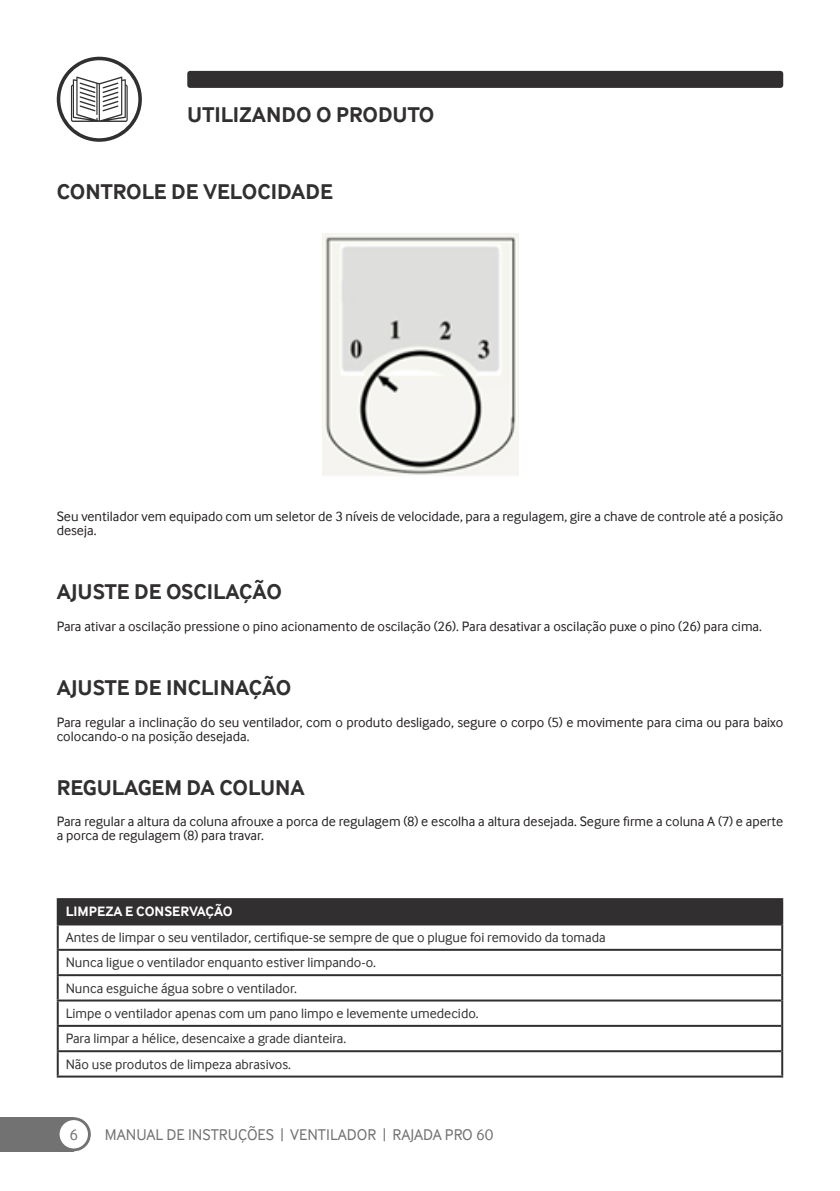
<style>
.page{position:relative;width:840px;height:1191px;background:#fff}
.page>*{position:absolute;margin:0;border:0;box-sizing:border-box;transform-origin:0 0}
.t1{font:700 22px "Inter Face";color:#312f30}
.t2{font:16px "Inter Face";color:#717271}
.t3{font:14px/14px "Inter Face";color:#231f20}
.t4{font:14px/25.4px "Inter Face";color:#312f30}
.t5{font:700 14px "Inter Face";color:#fff}
</style>
<div class="page">
<div style="left:0;top:1117px;width:74px;height:34px;background:#717271"></div>
<svg style="left:57px;top:1117px;width:34px;height:34px"></svg>
<div style="left:60px;top:1120px;width:28px;height:28px;background:#fff;border-radius:50%"></div>
<div style="left:187px;top:71px;width:595px;height:17px;background:#312f30;border-radius:3px"></div>
<svg style="left:57px;top:57px;width:85px;height:85px"></svg>
<div style="left:60px;top:60px;width:78px;height:78px;background:#fff;border-radius:50%"></div>
<svg style="left:71px;top:77px;width:57px;height:45px"></svg>
<div style="left:58px;top:899px;width:723px;height:25px;background:#312f30"></div>
<hr style="left:57px;top:898px;width:725px;height:2px;background:#312f30">
<hr style="left:57px;top:900px;width:2px;height:23px;background:#312f30">
<hr style="left:57px;top:923px;width:723px;height:2px;background:#312f30">
<hr style="left:57px;top:925px;width:2px;height:23px;background:#312f30">
<hr style="left:57px;top:948px;width:723px;height:2px;background:#312f30">
<hr style="left:57px;top:950px;width:2px;height:24px;background:#312f30">
<hr style="left:57px;top:974px;width:723px;height:2px;background:#312f30">
<hr style="left:57px;top:976px;width:2px;height:23px;background:#312f30">
<hr style="left:57px;top:999px;width:723px;height:2px;background:#312f30">
<hr style="left:57px;top:1001px;width:2px;height:23px;background:#312f30">
<hr style="left:57px;top:1024px;width:723px;height:2px;background:#312f30">
<hr style="left:57px;top:1026px;width:2px;height:24px;background:#312f30">
<hr style="left:57px;top:1050px;width:723px;height:2px;background:#312f30">
<hr style="left:57px;top:1052px;width:2px;height:23px;background:#312f30">
<hr style="left:57px;top:1075px;width:725px;height:2px;background:#312f30">
<hr style="left:780px;top:900px;width:2px;height:24px;background:#312f30">
<hr style="left:780px;top:924px;width:2px;height:25px;background:#312f30">
<hr style="left:780px;top:949px;width:2px;height:26px;background:#312f30">
<hr style="left:780px;top:975px;width:2px;height:25px;background:#312f30">
<hr style="left:780px;top:1000px;width:2px;height:25px;background:#312f30">
<hr style="left:780px;top:1025px;width:2px;height:26px;background:#312f30">
<hr style="left:780px;top:1051px;width:2px;height:24px;background:#312f30">
<img style="left:322px;top:234px;width:196px;height:242px">
<h1 class="t1" style="left:187px;top:102px;width:248px">UTILIZANDO O PRODUTO</h1>
<h1 class="t1" style="left:57px;top:179px;width:277px">CONTROLE DE VELOCIDADE</h1>
<p class="t3" style="left:57px;top:510px;width:727px">Seu ventilador vem equipado com um seletor de 3 níveis de velocidade, para a regulagem, gire a chave de controle até a posição deseja.</p>
<h1 class="t1" style="left:57px;top:579px;width:226px">AJUSTE DE OSCILAÇÃO</h1>
<p class="t3" style="left:57px;top:619px;width:706px">Para ativar a oscilação pressione o pino acionamento de oscilação (26). Para desativar a oscilação puxe o pino (26) para cima.</p>
<h1 class="t1" style="left:57px;top:675px;width:236px">AJUSTE DE INCLINAÇÃO</h1>
<p class="t3" style="left:57px;top:715px;width:727px">Para regular a inclinação do seu ventilador, com o produto desligado, segure o corpo (5) e movimente para cima ou para baixo colocando-o na posição desejada.</p>
<h1 class="t1" style="left:57px;top:775px;width:249px">REGULAGEM DA COLUNA</h1>
<p class="t3" style="left:57px;top:814px;width:727px">Para regular a altura da coluna afrouxe a porca de regulagem (8) e escolha a altura desejada. Segure firme a coluna A (7) e aperte a porca de regulagem (8) para travar.</p>
<p class="t5" style="left:66px;top:903px;width:168px">LIMPEZA E CONSERVAÇÃO</p>
<p class="t4" style="left:66px;top:924px;width:541px">Antes de limpar o seu ventilador, certifique-se sempre de que o plugue foi removido da tomada Nunca ligue o ventilador enquanto estiver limpando-o.<br>Nunca esguiche água sobre o ventilador.<br>Limpe o ventilador apenas com um pano limpo e levemente umedecido.<br>Para limpar a hélice, desencaixe a grade dianteira.<br>Não use produtos de limpeza abrasivos.</p>
<p class="t2" style="left:69px;top:1125px;width:10px">6</p>
<p class="t2" style="left:105px;top:1125px;width:389px">MANUAL DE INSTRUÇÕES | VENTILADOR | RAJADA PRO 60</p>
</div>
